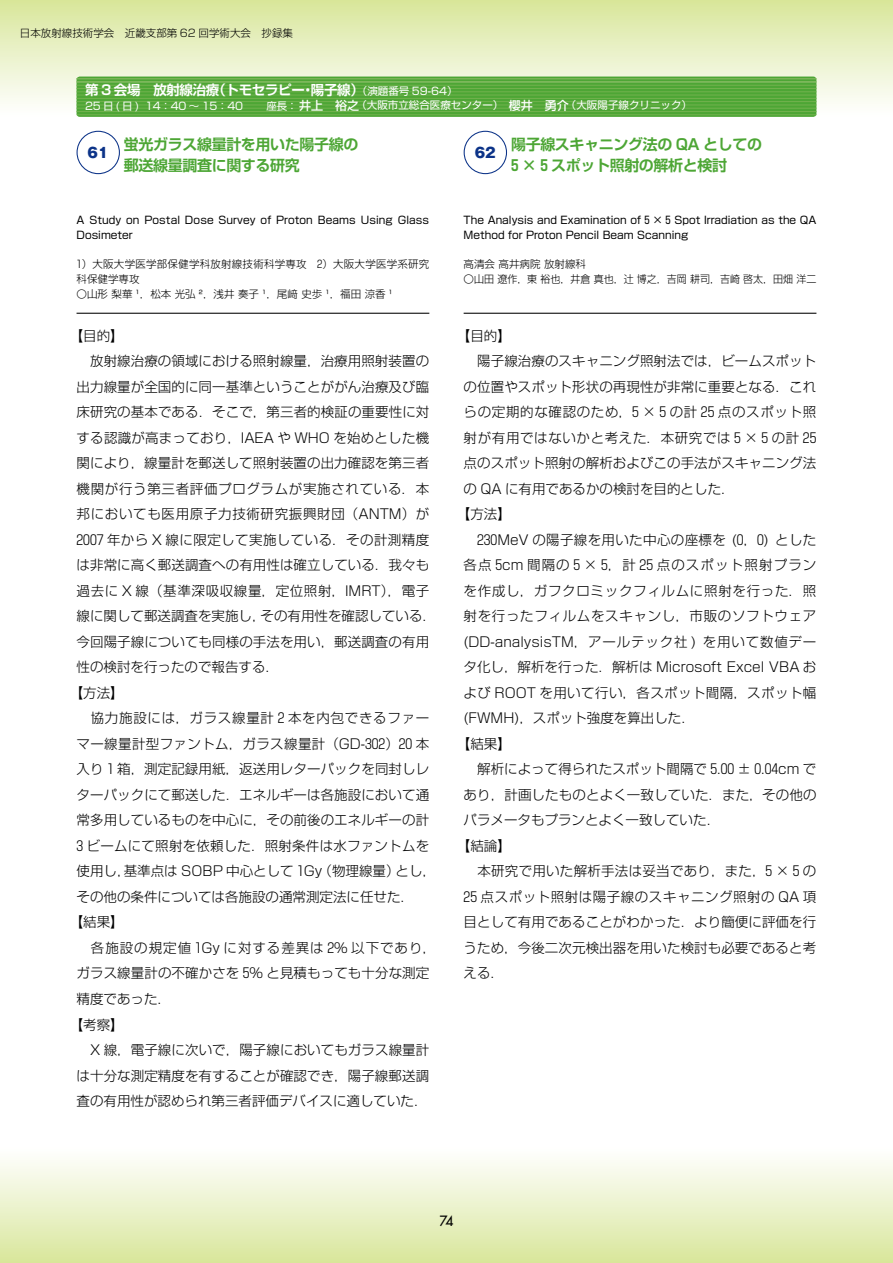
<style>
.page{position:relative;width:893px;height:1263px;background:#fff}
.page>*{position:absolute;margin:0;border:0;box-sizing:border-box;transform-origin:0 0}
.t1{font:700 15px "Shin Go Pro De";letter-spacing:-.025em;color:#4da635}
.t2{font:800 13.8px "Gothic MB101 Pro";color:#0c3388}
.t3{font:13.8px "Futura";color:#000}
.t4{font:300 13.5px "Shin Go Pro";letter-spacing:.005em;color:#000}
.t5{font:300 13.5px "Shin Go Pro";letter-spacing:.05em;color:#000}
.t6{font:300 13.5px "Shin Go Pro";letter-spacing:.025em;color:#000}
.t7{font:300 13.5px "Shin Go Pro";letter-spacing:.045em;color:#000}
.t8{font:300 13.5px "Shin Go Pro";letter-spacing:.03em;color:#000}
.t9{font:300 13.5px "Shin Go Pro";letter-spacing:.085em;color:#000}
.t10{font:300 13.5px "Shin Go Pro";letter-spacing:.04em;color:#000}
.t11{font:300 13.5px "Shin Go Pro";letter-spacing:.07em;color:#000}
.t12{font:300 13.5px "Shin Go Pro";letter-spacing:.055em;color:#000}
.t13{font:700 13.5px "Shin Go Pro De";letter-spacing:-.025em;color:#fff}
.t14{font:300 13.5px "Shin Go Pro";letter-spacing:.06em;color:#000}
.t15{font:500 12px "Shin Go Pro";color:#fff}
.t16{font:10.5px/15px "Shin Go Pro";color:#000}
.t17{font:300 10.5px/15px "Shin Go Pro";color:#000}
.t18{font:300 10.5px/15px "Shin Go Pro";letter-spacing:.02em;color:#000}
.t19{font:10.5px "Shin Go Pro";color:#fff}
</style>
<div class="page">
<div style="left:1px;top:1145px;width:891px;height:118px;background:linear-gradient(to bottom,#fff,#d9e79d)"></div>
<div style="left:1px;top:0;width:891px;height:118px;background:linear-gradient(to bottom,#d8e69b,#fdfeff)"></div>
<svg style="left:77px;top:77px;width:739px;height:40px;background:#52a739"></svg>
<hr style="left:77px;top:78px;width:739px;height:1px;background:#72b24e">
<hr style="left:77px;top:81px;width:739px;height:1px;background:#72b24e">
<hr style="left:77px;top:85px;width:739px;height:1px;background:#72b24e">
<hr style="left:77px;top:88px;width:739px;height:1px;background:#72b24e">
<hr style="left:77px;top:91px;width:739px;height:1px;background:#72b24e">
<hr style="left:77px;top:95px;width:739px;height:1px;background:#72b24e">
<hr style="left:77px;top:98px;width:739px;height:1px;background:#72b24e">
<hr style="left:77px;top:101px;width:739px;height:1px;background:#72b24e">
<hr style="left:77px;top:105px;width:739px;height:1px;background:#72b24e">
<hr style="left:77px;top:108px;width:739px;height:1px;background:#72b24e">
<hr style="left:77px;top:111px;width:739px;height:1px;background:#72b24e">
<hr style="left:77px;top:114px;width:739px;height:1px;background:#72b24e">
<div style="left:464px;top:131px;width:43px;height:43px;border:1px solid #0c3388;border-radius:50%"></div>
<div style="left:77px;top:131px;width:43px;height:43px;border:1px solid #0c3388;border-radius:50%"></div>
<hr style="left:77px;top:313px;width:352px;height:1px;background:#000">
<hr style="left:464px;top:313px;width:352px;height:1px;background:#000">
<p class="t17" style="left:20px;top:24px;width:275px">日本放射線技術学会　近畿支部第 62 回学術大会　抄録集</p>
<p class="t13" style="left:85px;top:78px;width:136px">第 3 会場　放射線治療</p>
<p class="t19" style="left:145px;top:97px;width:154px">14：40 ～ 15：40　　座長：</p>
<p class="t13" style="left:212px;top:78px;width:94px">（トモセラピー</p>
<p class="t13" style="left:311px;top:78px;width:54px">陽子線(</p>
<p class="t19" style="left:299px;top:82px;width:160px">　　　　　　（演題番号 59-64(</p>
<p class="t13" style="left:301px;top:78px;width:15px">・</p>
<p class="t15" style="left:299px;top:95px;width:61px">井上　裕之</p>
<p class="t15" style="left:509px;top:95px;width:61px">櫻井　勇介</p>
<p class="t19" style="left:356px;top:96px;width:154px">（大阪市立総合医療センター）　</p>
<p class="t19" style="left:566px;top:96px;width:127px">（大阪陽子線クリニック(</p>
<p class="t19" style="left:85px;top:97px;width:55px">25 日 日( )</p>
<p class="t2" style="left:88px;top:141px;width:22px">61</p>
<p class="t1" style="left:124px;top:132px;width:236px">蛍光ガラス線量計を用いた陽子線の</p>
<p class="t1" style="left:124px;top:153px;width:177px">郵送線量調査に関する研究</p>
<p class="t2" style="left:475px;top:141px;width:22px">62</p>
<p class="t1" style="left:511px;top:132px;width:252px">陽子線スキャニング法の QA としての</p>
<p class="t1" style="left:511px;top:153px;width:218px">5 × 5 スポット照射の解析と検討</p>
<p class="t16" style="left:261px;top:211px;width:12px">of</p>
<p class="t16" style="left:89px;top:211px;width:34px">Study</p>
<p class="t16" style="left:219px;top:211px;width:39px">Survey</p>
<p class="t16" style="left:398px;top:211px;width:33px">Glass</p>
<p class="t16" style="left:77px;top:211px;width:58px">A<br>Dosimeter</p>
<p class="t16" style="left:144px;top:211px;width:37px">Postal</p>
<p class="t16" style="left:185px;top:211px;width:30px">Dose</p>
<p class="t16" style="left:276px;top:211px;width:38px">Proton</p>
<p class="t16" style="left:318px;top:211px;width:40px">Beams</p>
<p class="t16" style="left:361px;top:211px;width:34px">Using</p>
<p class="t16" style="left:126px;top:211px;width:15px">on</p>
<p class="t16" style="left:464px;top:211px;width:354px">The Analysis and Examination of 5 × 5 Spot Irradiation as the QA<br>Method for Proton Pencil Beam Scanning</p>
<p class="t18" style="left:77px;top:256px;width:354px">）1 大阪大学医学部保健学科放射線技術科学専攻　）2 大阪大学医学系研究科保健学専攻<br>〇山形梨華 ¹，松本光弘 ²，浅井奏子 ¹，尾﨑史歩 ¹，福田涼香 ¹</p>
<p class="t17" style="left:464px;top:256px;width:354px">高清会高井病院放射線科<br>〇山田遼作，東裕也，井倉真也，辻博之，吉岡耕司，吉崎啓太，田畑洋二</p>
<p class="t4" style="left:70px;top:325px;width:56px">【目的【</p>
<p class="t4" style="left:77px;top:350px;width:354px">　放射線治療の領域における照射線量，治療用照射装置の</p>
<p class="t4" style="left:77px;top:376px;width:354px">出力線量が全国的に同一基準ということががん治療及び臨</p>
<p class="t4" style="left:77px;top:401px;width:354px">床研究の基本である．そこで，第三者的検証の重要性に対</p>
<p class="t4" style="left:77px;top:427px;width:354px">する認識が高まっており，IAEA や WHO を始めとした機</p>
<p class="t4" style="left:77px;top:452px;width:354px">関により，線量計を郵送して照射装置の出力確認を第三者</p>
<p class="t5" style="left:77px;top:478px;width:354px">機関が行う第三者評価プログラムが実施されている．本</p>
<p class="t5" style="left:77px;top:503px;width:354px">邦においても医用原子力技術研究振興財団（ANTM）が</p>
<p class="t8" style="left:77px;top:529px;width:354px">2007 年から X 線に限定して実施している．その計測精度</p>
<p class="t4" style="left:77px;top:554px;width:354px">は非常に高く郵送調査への有用性は確立している．我々も</p>
<p class="t7" style="left:77px;top:580px;width:354px">過去に X 線（基準深吸収線量，定位照射，IMRT ，）電子</p>
<p class="t4" style="left:261px;top:605px;width:177px">その有用性を確認している．</p>
<p class="t4" style="left:77px;top:605px;width:191px">線に関して郵送調査を実施し，</p>
<p class="t4" style="left:77px;top:631px;width:354px">今回陽子線についても同様の手法を用い，郵送調査の有用</p>
<p class="t4" style="left:77px;top:656px;width:204px">性の検討を行ったので報告する．</p>
<p class="t4" style="left:70px;top:682px;width:56px">【方法【</p>
<p class="t12" style="left:77px;top:707px;width:354px">　協力施設には，ガラス線量計 2 本を内包できるファー</p>
<p class="t6" style="left:77px;top:733px;width:354px">マー線量計型ファントム，ガラス線量計（GD-302）20 本</p>
<p class="t4" style="left:77px;top:758px;width:354px">入り 1 箱，測定記録用紙，返送用レターパックを同封しレ</p>
<p class="t4" style="left:77px;top:784px;width:354px">ターパックにて郵送した．エネルギーは各施設において通</p>
<p class="t4" style="left:77px;top:809px;width:354px">常多用しているものを中心に，その前後のエネルギーの計</p>
<p class="t4" style="left:77px;top:835px;width:354px">3 ビームにて照射を依頼した．照射条件は水ファントムを</p>
<p class="t4" style="left:396px;top:860px;width:42px">とし，</p>
<p class="t4" style="left:318px;top:860px;width:82px">（物理線量）</p>
<p class="t4" style="left:124px;top:860px;width:200px">基準点は SOBP 中心として 1Gy</p>
<p class="t4" style="left:77px;top:860px;width:56px">使用し，</p>
<p class="t4" style="left:77px;top:886px;width:339px">その他の条件については各施設の通常測定法に任せた．</p>
<p class="t4" style="left:70px;top:911px;width:56px">【結果【</p>
<p class="t11" style="left:77px;top:937px;width:361px">　各施設の規定値 1Gy に対する差異は 2% 以下であり，</p>
<p class="t4" style="left:77px;top:962px;width:354px">ガラス線量計の不確かさを 5% と見積もっても十分な測定</p>
<p class="t4" style="left:77px;top:988px;width:96px">精度であった．</p>
<p class="t4" style="left:70px;top:1013px;width:56px">【考察【</p>
<p class="t4" style="left:77px;top:1039px;width:354px">　X 線，電子線に次いで，陽子線においてもガラス線量計</p>
<p class="t4" style="left:77px;top:1064px;width:354px">は十分な測定精度を有することが確認でき，陽子線郵送調</p>
<p class="t4" style="left:77px;top:1090px;width:352px">査の有用性が認められ第三者評価デバイスに適していた．</p>
<p class="t4" style="left:457px;top:325px;width:55px">【目的【</p>
<p class="t4" style="left:464px;top:350px;width:354px">　陽子線治療のスキャニング照射法では，ビームスポット</p>
<p class="t4" style="left:464px;top:376px;width:354px">の位置やスポット形状の再現性が非常に重要となる．これ</p>
<p class="t5" style="left:464px;top:401px;width:354px">らの定期的な確認のため，5 × 5 の計 25 点のスポット照</p>
<p class="t7" style="left:464px;top:427px;width:354px">射が有用ではないかと考えた．本研究では 5 × 5 の計 25</p>
<p class="t4" style="left:464px;top:452px;width:354px">点のスポット照射の解析およびこの手法がスキャニング法</p>
<p class="t4" style="left:464px;top:478px;width:272px">の QA に有用であるかの検討を目的とした．</p>
<p class="t4" style="left:457px;top:503px;width:55px">【方法【</p>
<p class="t4" style="left:775px;top:529px;width:43px">とした</p>
<p class="t6" style="left:464px;top:529px;width:307px">　230MeV の陽子線を用いた中心の座標を (0，0)</p>
<p class="t9" style="left:464px;top:554px;width:354px">各点 5cm 間隔の 5 × 5，計 25 点のスポット照射プラン</p>
<p class="t5" style="left:464px;top:580px;width:354px">を作成し，ガフクロミックフィルムに照射を行った．照</p>
<p class="t5" style="left:464px;top:605px;width:354px">射を行ったフィルムをスキャンし，市販のソフトウェア</p>
<p class="t14" style="left:703px;top:631px;width:115px">を用いて数値デー</p>
<p class="t4" style="left:464px;top:631px;width:234px">(DD-analysisTM，アールテック社 )</p>
<p class="t4" style="left:464px;top:656px;width:354px">タ化し，解析を行った．解析は Microsoft Excel VBA お</p>
<p class="t8" style="left:464px;top:682px;width:354px">よび ROOT を用いて行い，各スポット間隔，スポット幅</p>
<p class="t4" style="left:464px;top:707px;width:233px">(FWMH ，) スポット強度を算出した．</p>
<p class="t4" style="left:457px;top:733px;width:55px">【結果【</p>
<p class="t4" style="left:464px;top:758px;width:354px">　解析によって得られたスポット間隔で 5.00 ± 0.04cm で</p>
<p class="t4" style="left:464px;top:784px;width:354px">あり，計画したものとよく一致していた．また，その他の</p>
<p class="t4" style="left:464px;top:809px;width:258px">パラメータもプランとよく一致していた．</p>
<p class="t4" style="left:457px;top:835px;width:55px">【結論【</p>
<p class="t4" style="left:464px;top:860px;width:354px">　本研究で用いた解析手法は妥当であり，また，5 × 5 の</p>
<p class="t10" style="left:464px;top:886px;width:354px">25 点スポット照射は陽子線のスキャニング照射の QA 項</p>
<p class="t4" style="left:464px;top:911px;width:354px">目として有用であることがわかった．より簡便に評価を行</p>
<p class="t4" style="left:464px;top:937px;width:354px">うため，今後二次元検出器を用いた検討も必要であると考</p>
<p class="t4" style="left:464px;top:962px;width:42px">える．</p>
<p class="t3" style="left:439px;top:1212px;width:16px">74</p>
</div>
